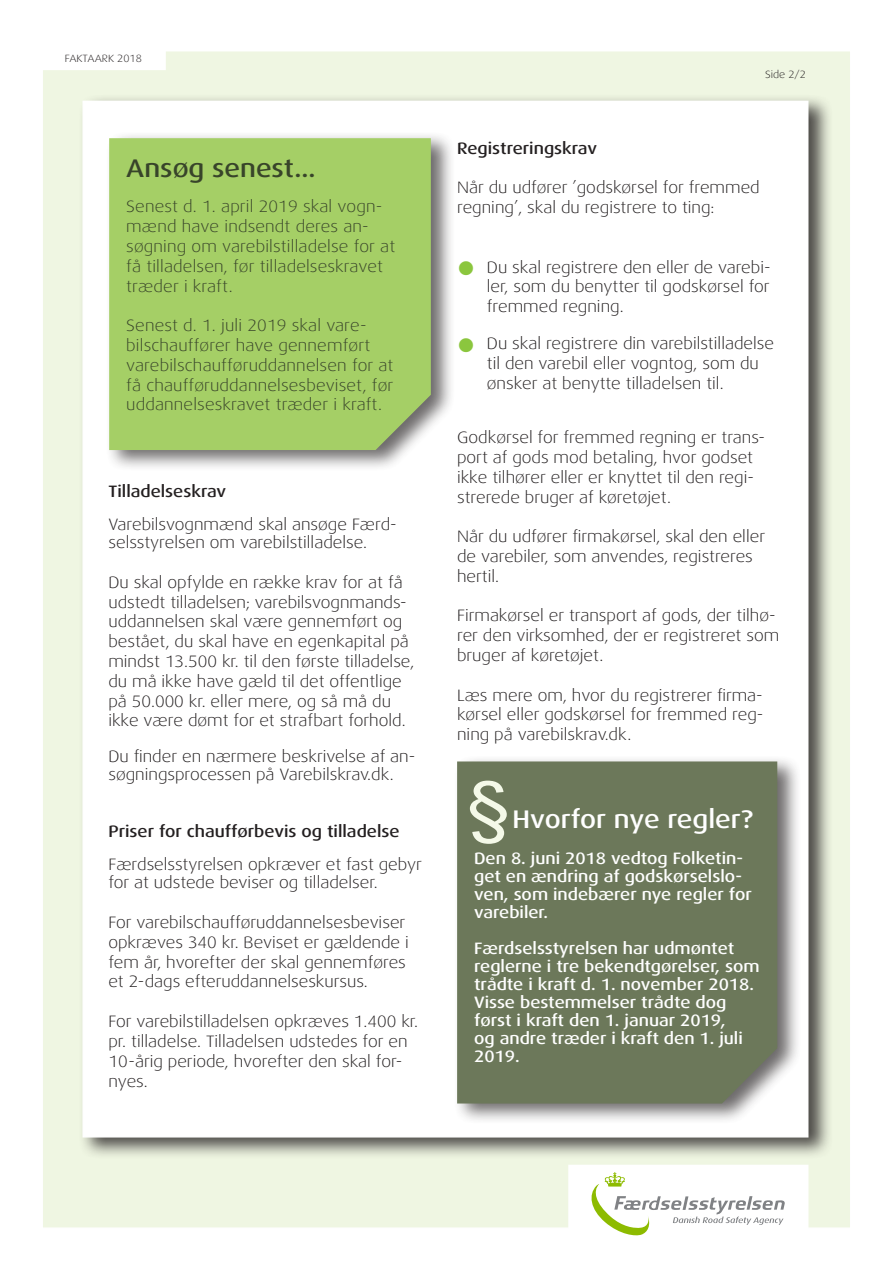
<style>
.page{position:relative;width:893px;height:1263px;background:#fff}
.page>*{position:absolute;margin:0;border:0;box-sizing:border-box;transform-origin:0 0}
.t1{font:500 25.5px "Dax Wide";color:#fff}
.t2{font:500 25.5px "Dax Wide";color:#38442a}
.t3{font:300 16.5px/19.8px "Dax Wide";color:#231f20}
.t4{font:300 16.5px/19.8px "Dax Wide";letter-spacing:.01em;color:#38442a}
.t5{font:500 16.5px/18px "Dax Wide";color:#fff}
.t6{font:500 16.5px "Dax Wide";color:#231f20}
.t7{font:300 10.5px "Dax Wide";color:#231f20}
.s1{font-weight:500}
</style>
<div class="page">
<div style="left:41px;top:50px;width:810px;height:1179px;background:#eff6e2;border:2px solid #fff"></div>
<div style="left:79px;top:94px;width:754px;height:1065px;background:#231f20;opacity:.8"></div>
<div style="left:82px;top:101px;width:726px;height:1036px;background:#fff"></div>
<div style="left:454px;top:754px;width:348px;height:371px;background:#231f20;opacity:.8"></div>
<div style="left:457px;top:761px;width:320px;height:342px;background:#6c785a"></div>
<div style="left:1px;top:1px;width:164px;height:68px;background:#fff"></div>
<div style="left:0;top:0;width:166px;height:70px;border:2px solid #fff"></div>
<div style="left:569px;top:1165px;width:239px;height:76px;background:#fff"></div>
<svg style="left:591px;top:1172px;width:194px;height:64px"></svg>
<svg style="left:470px;top:781px;width:37px;height:63px;background:#a4ad95"></svg>
<div style="left:106px;top:131px;width:350px;height:340px;background:#231f20;opacity:.8"></div>
<div style="left:109px;top:138px;width:322px;height:312px;background:#a5cf66"></div>
<p class="t7" style="left:65px;top:53px;width:78px">FAKTAARK 2018</p>
<p class="t2" style="left:126px;top:154px;width:191px">Ansøg senest...</p>
<p class="t4" style="left:126px;top:197px;width:270px">Senest d. 1. april 2019 skal vogn&shy;mænd have indsendt deres an&shy;søgning om varebilstilladelse for at få tilladelsen, før tilladelseskravet træder i kraft.</p>
<p class="t4" style="left:126px;top:316px;width:269px">Senest d. 1. juli 2019 skal vare&shy;bilschauffører have gennemført varebilschaufføruddannelsen for at få chaufføruddannelsesbeviset, før uddannelseskravet træder i kraft.</p>
<p class="t3" style="left:108px;top:475px;width:290px;line-height:33px"><span class="s1">Tilladelseskrav<br></span>Varebilsvognmænd skal ansøge Færd-</p>
<p class="t3" style="left:108px;top:533px;width:260px">selsstyrelsen om varebilstilladelse.</p>
<p class="t3" style="left:108px;top:572px;width:307px">Du skal opfylde en række krav for at få udstedt tilladelsen; varebilsvognmands&shy;uddannelsen skal være gennemført og bestået, du skal have en egenkapital på mindst 13.500 kr. til den første tilladelse, du må ikke have gæld til det offentlige på 50.000 kr. eller mere, og så må du ikke være dømt for et strafbart forhold.</p>
<p class="t3" style="left:108px;top:748px;width:308px;line-height:18px">Du finder en nærmere beskrivelse af an&shy;søgningsprocessen på Varebilskrav.dk.</p>
<p class="t3" style="left:108px;top:815px;width:315px;line-height:33px"><span class="s1">Priser for chaufførbevis og tilladelse<br></span>Færdselsstyrelsen opkræver et fast gebyr</p>
<p class="t3" style="left:108px;top:873px;width:271px">for at udstede beviser og tilladelser.</p>
<p class="t3" style="left:108px;top:913px;width:302px">For varebilschaufføruddannelsesbeviser opkræves 340 kr. Beviset er gældende i fem år, hvorefter der skal gennemføres et 2-dags efteruddannelseskursus.</p>
<p class="t3" style="left:108px;top:1012px;width:311px">For varebilstilladelsen opkræves 1.400 kr. pr. tilladelse. Tilladelsen udstedes for en<br>10-årig periode, hvorefter den skal for-</p>
<p class="t3" style="left:108px;top:1071px;width:41px">nyes.</p>
<p class="t7" style="left:765px;top:69px;width:42px">Side 2/2</p>
<p class="t6" style="left:457px;top:139px;width:142px">Registreringskrav</p>
<p class="t3" style="left:457px;top:178px;width:304px">Når du udfører ’godskørsel for fremmed regning’, skal du registrere to ting:</p>
<p class="t3" style="left:487px;top:257px;width:285px;text-align:justify">Du skal registrere den eller de varebi&shy;ler, som du benytter til godskørsel for fremmed regning.</p>
<p class="t3" style="left:487px;top:334px;width:289px">Du skal registrere din varebilstilladelse til den varebil eller vogntog, som du ønsker at benytte tilladelsen til.</p>
<p class="t3" style="left:457px;top:428px;width:309px">Godkørsel for fremmed regning er trans&shy;port af gods mod betaling, hvor godset ikke tilhører eller er knyttet til den regi&shy;strerede bruger af køretøjet.</p>
<p class="t3" style="left:457px;top:527px;width:310px">Når du udfører firmakørsel, skal den eller de varebiler, som anvendes, registreres hertil.</p>
<p class="t3" style="left:457px;top:606px;width:324px">Firmakørsel er transport af gods, der tilhø&shy;rer den virksomhed, der er registreret som bruger af køretøjet.</p>
<p class="t3" style="left:457px;top:685px;width:308px;text-align:justify">Læs mere om, hvor du registrerer firma&shy;kørsel eller godskørsel for fremmed reg&shy;ning på varebilskrav.dk.</p>
<h1 class="t1" style="left:513px;top:805px;width:242px">Hvorfor nye regler?</h1>
<p class="t5" style="left:474px;top:849px;width:279px">Den 8. juni 2018 vedtog Folketin&shy;get en ændring af godskørselslo&shy;ven, som indebærer nye regler for varebiler.</p>
<p class="t5" style="left:474px;top:939px;width:287px">Færdselsstyrelsen har udmøntet reglerne i tre bekendtgørelser, som trådte i kraft d. 1. november 2018.<br>Visse bestemmelser trådte dog først i kraft den 1. januar 2019,<br>og andre træder i kraft den 1. juli<br>2019.</p>
</div>
